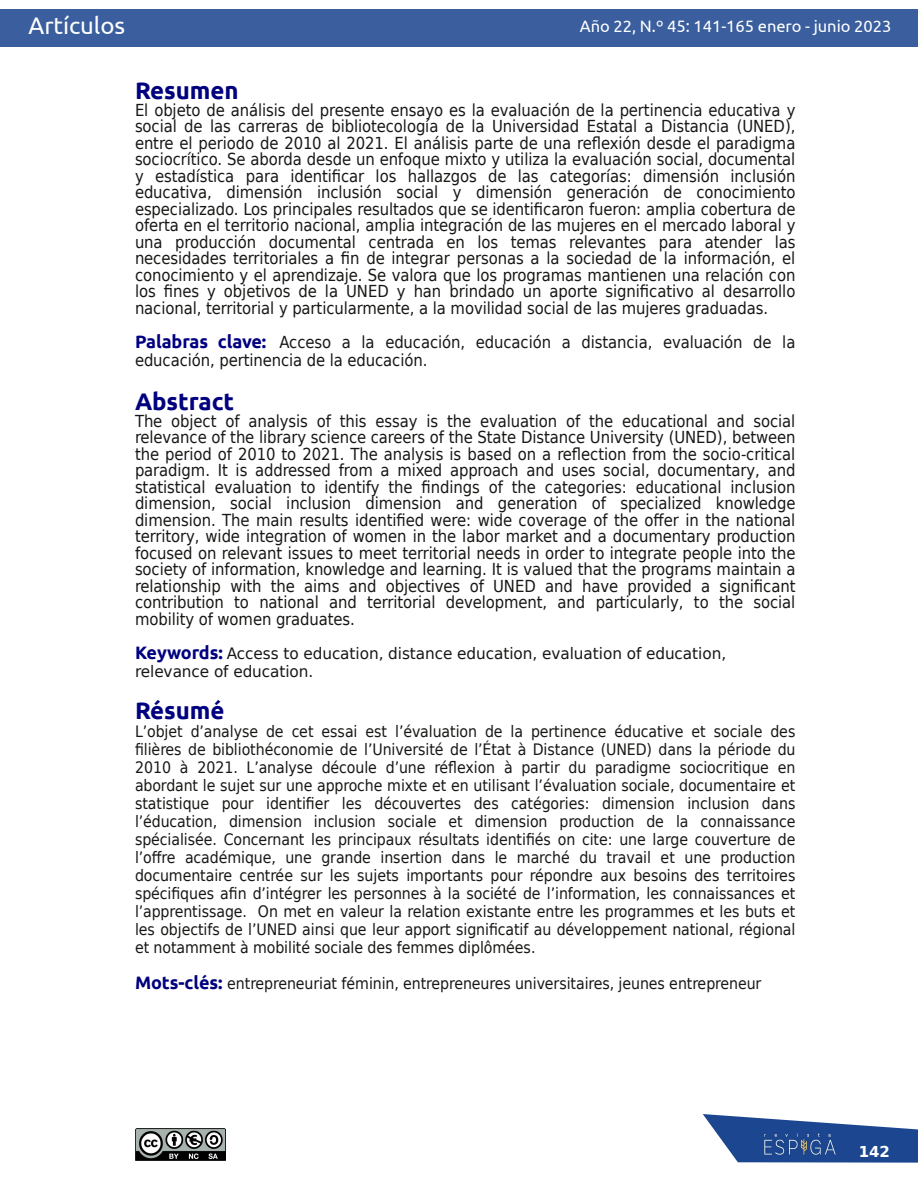
<style>
.page{position:relative;width:918px;height:1188px;background:#fff}
.page>*{position:absolute;margin:0;border:0;box-sizing:border-box;transform-origin:0 0}
.t1{font:700 24px "Ubuntu";letter-spacing:-.005em;color:#010180}
.t2{font:24px "Ubuntu";letter-spacing:-.005em;color:#fff}
.t3{font:16.5px/16.5px "DejaVu Sans Condensed";letter-spacing:-.005em;color:#181715;text-align:justify}
.t4{font:16.5px "Ubuntu";color:#fff}
.t5{font:15.75px/18px "DejaVu Sans Condensed";color:#181715;text-align:justify}
.t6{font:15.75px/18px "DejaVu Sans";letter-spacing:-.005em;color:#181715}
.t7{font:700 15px "DejaVu Sans";color:#fff}
.s1{font-family:"Ubuntu";font-weight:700;font-size:18px;color:#010180}
</style>
<div class="page">
<svg style="left:703px;top:1114px;width:215px;height:49px"></svg>
<img style="left:741px;top:1129px;width:118px;height:31px">
<div style="left:0;top:9px;width:918px;height:38px;background:#3a5e9e"></div>
<img style="left:135px;top:1129px;width:90px;height:31px">
<h1 class="t2" style="left:28px;top:12px;width:98px">Artículos</h1>
<p class="t4" style="left:580px;top:16px;width:313px">Año 22, N.º 45: 141-165 enero - junio 2023</p>
<h1 class="t1" style="left:135px;top:77px;width:105px">Resumen</h1>
<p class="t3" style="left:135px;top:102px;width:662px">El objeto de análisis del presente ensayo es la evaluación de la pertinencia educativa y social de las carreras de bibliotecología de la Universidad Estatal a Distancia (UNED), entre el periodo de 2010 al 2021. El análisis parte de una reflexión desde el paradigma sociocrítico. Se aborda desde un enfoque mixto y utiliza la evaluación social, documental y estadística para identificar los hallazgos de las categorías: dimensión inclusión educativa, dimensión inclusión social y dimensión generación de conocimiento especializado. Los principales resultados que se identificaron fueron: amplia cobertura de oferta en el territorio nacional, amplia integración de las mujeres en el mercado laboral y una producción documental centrada en los temas relevantes para atender las necesidades territoriales a fin de integrar personas a la sociedad de la información, el conocimiento y el aprendizaje. Se valora que los programas mantienen una relación con los fines y objetivos de la UNED y han brindado un aporte significativo al desarrollo nacional, territorial y particularmente, a la movilidad social de las mujeres graduadas.</p>
<p class="t3" style="left:135px;top:334px;width:662px;line-height:18px"><span class="s1">Palabras clave:</span> Acceso a la educación, educación a distancia, evaluación de la educación, pertinencia de la educación.</p>
<h1 class="t1" style="left:135px;top:388px;width:101px">Abstract</h1>
<p class="t3" style="left:135px;top:413px;width:662px">The object of analysis of this essay is the evaluation of the educational and social relevance of the library science careers of the State Distance University (UNED), between the period of 2010 to 2021. The analysis is based on a reflection from the socio-critical paradigm. It is addressed from a mixed approach and uses social, documentary, and statistical evaluation to identify the findings of the categories: educational inclusion dimension, social inclusion dimension and generation of specialized knowledge dimension. The main results identified were: wide coverage of the offer in the national territory, wide integration of women in the labor market and a documentary production focused on relevant issues to meet territorial needs in order to integrate people into the society of information, knowledge and learning. It is valued that the programs maintain a relationship with the aims and objectives of UNED and have provided a significant contribution to national and territorial development, and particularly, to the social mobility of women graduates.</p>
<p class="t6" style="left:135px;top:645px;width:593px"><span class="s1">Keywords:</span> Access to education, distance education, evaluation of education, relevance of education.</p>
<h1 class="t1" style="left:135px;top:696px;width:91px">Résumé</h1>
<p class="t5" style="left:135px;top:722px;width:662px">L’objet d’analyse de cet essai est l’évaluation de la pertinence éducative et sociale des filières de bibliothéconomie de l’Université de l’État à Distance (UNED) dans la période du 2010 à 2021. L’analyse découle d’une réflexion à partir du paradigme sociocritique en abordant le sujet sur une approche mixte et en utilisant l’évaluation sociale, documentaire et statistique pour identifier les découvertes des catégories: dimension inclusion dans l’éducation, dimension inclusion sociale et dimension production de la connaissance spécialisée. Concernant les principaux résultats identifiés on cite: une large couverture de l’offre académique, une grande insertion dans le marché du travail et une production documentaire centrée sur les sujets importants pour répondre aux besoins des territoires spécifiques afin d’intégrer les personnes à la société de l’information, les connaissances et l’apprentissage. On met en valeur la relation existante entre les programmes et les buts et les objectifs de l’UNED ainsi que leur apport significatif au développement national, régional et notamment à mobilité sociale des femmes diplômées.</p>
<p class="t5" style="left:135px;top:974px;width:628px"><span class="s1">Mots-clés:</span> entrepreneuriat féminin, entrepreneures universitaires, jeunes entrepreneur</p>
<p class="t7" style="left:859px;top:1143px;width:33px">142</p>
</div>
